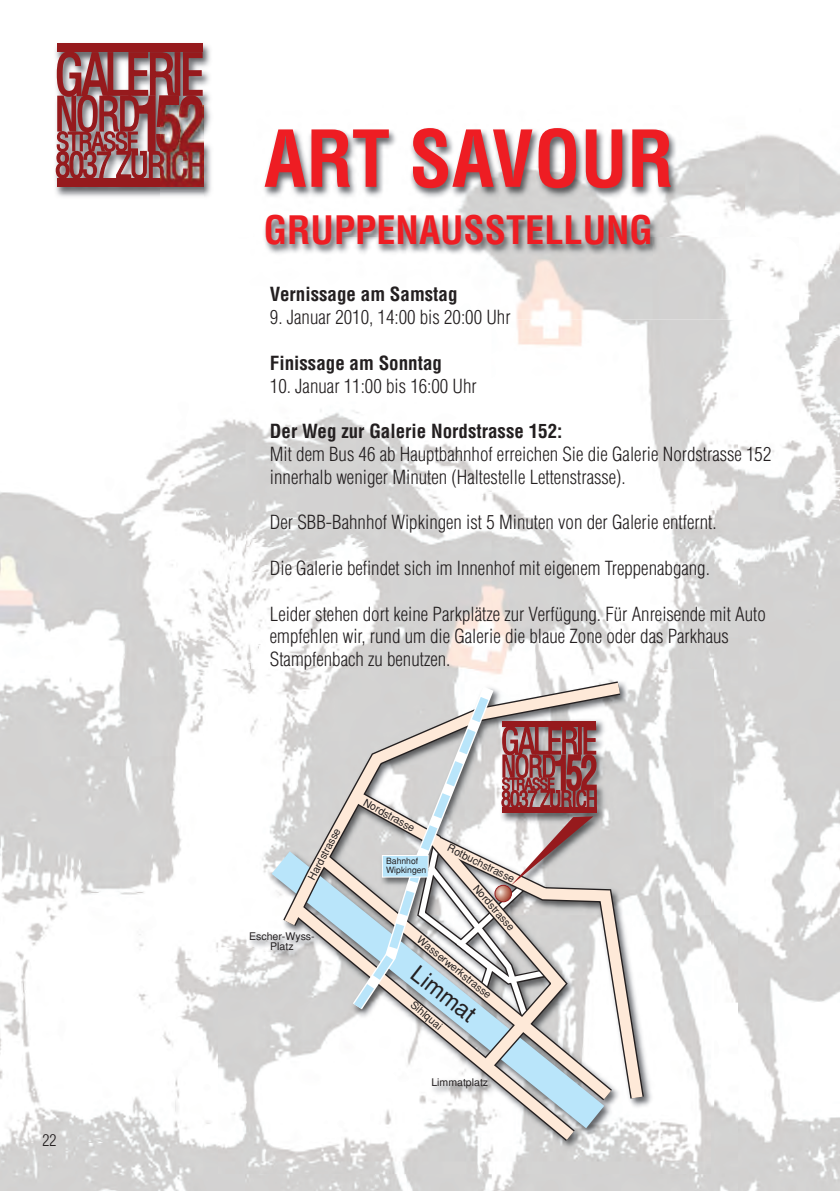
<style>
.page{position:relative;width:840px;height:1191px;background:#fff}
.page>*{position:absolute;margin:0;border:0;box-sizing:border-box;transform-origin:0 0}
.t1{font:700 condensed 76.4px "Helvetica";color:#ee1d23}
.t2{font:700 condensed 38.2px "Helvetica";color:#ee1d23}
.t3{font:23px "Helvetica";color:#231f20}
.t4{font:300 condensed 19px/22.8px "Helvetica";color:#231f20}
.t5{font:700 condensed 19px "Helvetica";color:#231f20}
.t6{font:300 condensed 16px "Helvetica";color:#231f20}
.t7{font:10.6px/10.6px "Helvetica";color:#231f20;text-align:center}
.t8{font:8.6px/8.6px "Helvetica";color:#231f20}
</style>
<div class="page">
<img style="left:0;top:142px;width:839px;height:1049px">
<img style="left:30px;top:45px;width:181px;height:191px">
<svg style="left:55px;top:43px;width:150px;height:177px"></svg>
<img style="left:219px;top:669px;width:494px;height:504px">
<svg style="left:277px;top:937px;width:312px;height:217px"></svg>
<svg style="left:274px;top:676px;width:357px;height:261px"></svg>
<svg style="left:585px;top:828px;width:64px;height:282px"></svg>
<svg style="left:281px;top:893px;width:304px;height:258px"></svg>
<svg style="left:342px;top:676px;width:160px;height:345px"></svg>
<svg style="left:346px;top:678px;width:153px;height:339px;background:#ced0d0"></svg>
<div style="left:382px;top:855px;width:46px;height:22px;background:#b9e5fa"></div>
<div style="left:381px;top:855px;width:47px;height:22px;border:1px solid #fff"></div>
<svg style="left:412px;top:717px;width:185px;height:316px"></svg>
<img style="left:160px;top:105px;width:638px;height:214px">
<p class="t6" style="left:42px;top:1131px;width:16px">22</p>
<h1 class="t1" style="left:264px;top:116px;width:411px">ART SAVOUR</h1>
<h2 class="t2" style="left:264px;top:209px;width:390px">GRUPPENAUSSTELLUNG</h2>
<p class="t5" style="left:270px;top:284px;width:189px">Vernissage am Samstag</p>
<p class="t4" style="left:270px;top:306px;width:242px">9. Januar 2010, 14:00 bis 20:00 Uhr</p>
<p class="t5" style="left:270px;top:352px;width:173px">Finissage am Sonntag</p>
<p class="t4" style="left:270px;top:374px;width:208px">10. Januar 11:00 bis 16:00 Uhr</p>
<p class="t5" style="left:270px;top:420px;width:294px">Der Weg zur Galerie Nordstrasse 152:</p>
<p class="t4" style="left:270px;top:443px;width:503px">Mit dem Bus 46 ab Hauptbahnhof erreichen Sie die Galerie Nordstrasse 152 innerhalb weniger Minuten (Haltestelle Lettenstrasse).</p>
<p class="t4" style="left:270px;top:511px;width:448px">Der SBB-Bahnhof Wipkingen ist 5 Minuten von der Galerie entfernt.</p>
<p class="t4" style="left:270px;top:557px;width:441px">Die Galerie befindet sich im Innenhof mit eigenem Treppenabgang.</p>
<p class="t4" style="left:270px;top:602px;width:497px">Leider stehen dort keine Parkplätze zur Verfügung. Für Anreisende mit Auto empfehlen wir, rund um die Galerie die blaue Zone oder das Parkhaus<br>Stampfenbach zu benutzen.</p>
<p class="t7" style="left:306px;top:876px;width:58px;rotate:-62deg">H ardstrasse</p>
<p class="t7" style="left:249px;top:930px;width:67px">Escher-Wyss-<br>Platz</p>
<p class="t7" style="left:367px;top:796px;width:58px;rotate:29deg">N ordstrasse</p>
<p class="t7" style="left:450px;top:842px;width:74px;rotate:26deg">R otbuchstrasse</p>
<p class="t8" style="left:386px;top:857px;width:42px">Bahnhof<br>Wipkingen</p>
<p class="t7" style="left:479px;top:882px;width:58px;rotate:49deg">N ordstrasse</p>
<p class="t7" style="left:421px;top:934px;width:93px;rotate:39deg">W asserw erkstrasse</p>
<p class="t7" style="left:415px;top:999px;width:42px;rotate:40deg">Sihlquai</p>
<p class="t3" style="left:422px;top:960px;width:82px;rotate:38deg">Lim m at</p>
<p class="t7" style="left:431px;top:1077px;width:58px">Limmatplatz</p>
</div>
